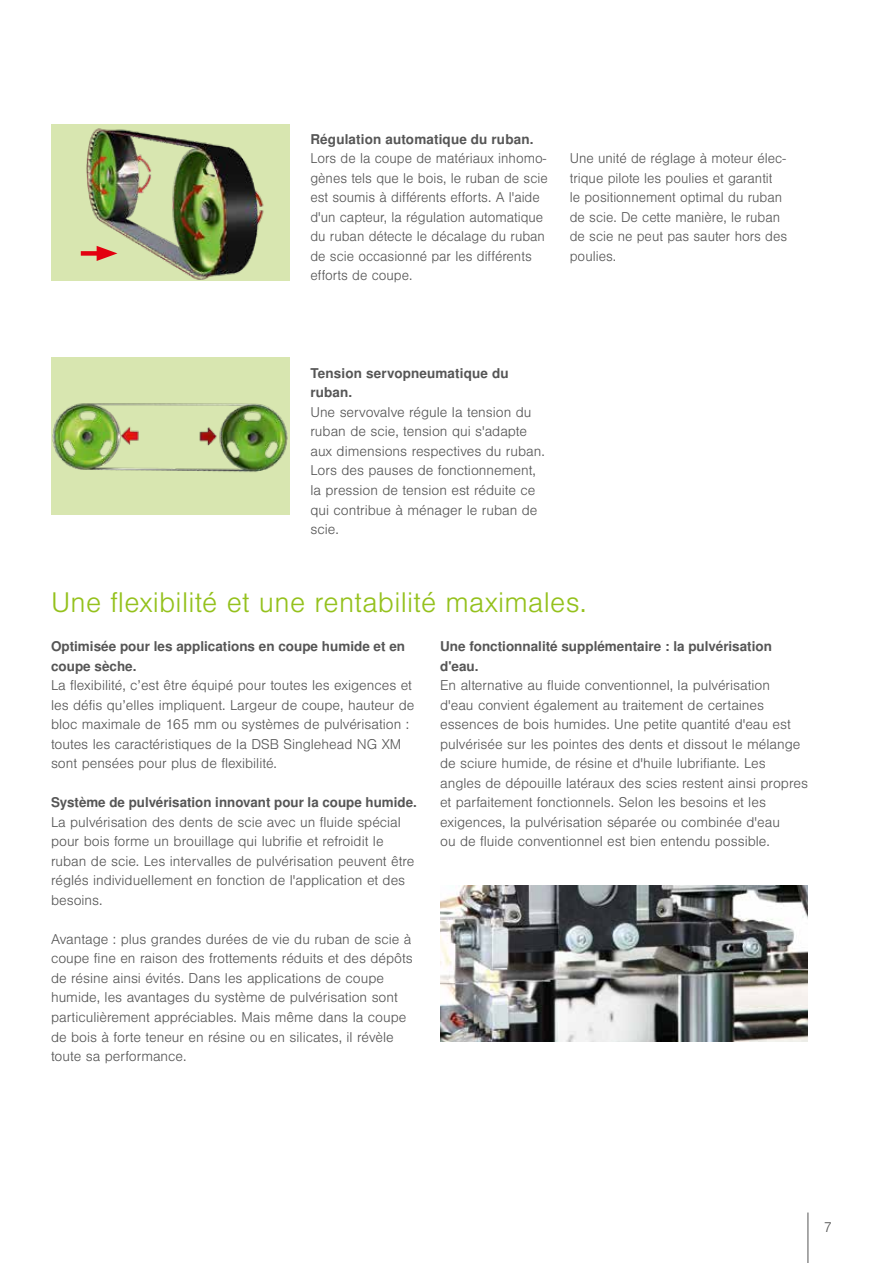
<style>
.page{position:relative;width:893px;height:1263px;background:#fff}
.page>*{position:absolute;margin:0;border:0;box-sizing:border-box;transform-origin:0 0}
.t1{font:300 27px "Nimbus San LOT";letter-spacing:.01em;color:#94c11c}
.t2{font:300 13.5px/19.5px "Nimbus San LOT";color:#565656}
.t3{font:700 13.5px/19.5px "Nimbus San LOT";color:#565656}
</style>
<div class="page">
<hr style="left:808px;top:1212px;width:1px;height:51px;background:#565656">
<div style="left:51px;top:357px;width:238px;height:158px;background:#d8e6b0"></div>
<img style="left:52px;top:403px;width:236px;height:69px">
<div style="left:51px;top:124px;width:238px;height:156px;background:#d8e6b0"></div>
<img style="left:80px;top:128px;width:184px;height:152px">
<div style="left:81px;top:251px;width:24px;height:5px;background:#e3000f"></div>
<svg style="left:97px;top:246px;width:20px;height:15px"></svg>
<img style="left:440px;top:885px;width:368px;height:156px">
<p class="t3" style="left:310px;top:130px;width:225px">Régulation automatique du ruban.</p>
<p class="t2" style="left:310px;top:149px;width:239px">Lors de la coupe de matériaux inhomo&shy;gènes tels que le bois, le ruban de scie est soumis à différents efforts. A l'aide d'un capteur, la régulation automatique du ruban détecte le décalage du ruban de scie occasionné par les différents efforts de coupe.</p>
<p class="t2" style="left:570px;top:149px;width:219px">Une unité de réglage à moteur élec&shy;trique pilote les poulies et garantit<br>le positionnement optimal du ruban de scie. De cette manière, le ruban de scie ne peut pas sauter hors des poulies.</p>
<p class="t3" style="left:310px;top:364px;width:200px">Tension servopneumatique du ruban.</p>
<p class="t2" style="left:310px;top:403px;width:236px">Une servovalve régule la tension du ruban de scie, tension qui s'adapte aux dimensions respectives du ruban.<br>Lors des pauses de fonctionnement, la pression de tension est réduite ce qui contribue à ménager le ruban de scie.</p>
<h1 class="t1" style="left:51px;top:587px;width:537px">Une flexibilité et une rentabilité maximales.</h1>
<p class="t3" style="left:51px;top:637px;width:356px">Optimisée pour les applications en coupe humide et en coupe sèche.</p>
<p class="t2" style="left:51px;top:676px;width:365px">La flexibilité, c’est être équipé pour toutes les exigences et les défis qu’elles impliquent. Largeur de coupe, hauteur de bloc maximale de 165 mm ou systèmes de pulvérisation : toutes les caractéristiques de la DSB Singlehead NG XM sont pensées pour plus de flexibilité.</p>
<p class="t3" style="left:51px;top:793px;width:367px">Système de pulvérisation innovant pour la coupe humide.</p>
<p class="t2" style="left:51px;top:812px;width:365px">La pulvérisation des dents de scie avec un fluide spécial pour bois forme un brouillage qui lubrifie et refroidit le ruban de scie. Les intervalles de pulvérisation peuvent être réglés individuellement en fonction de l'application et des besoins.</p>
<p class="t2" style="left:51px;top:930px;width:363px">Avantage : plus grandes durées de vie du ruban de scie à coupe fine en raison des frottements réduits et des dépôts de résine ainsi évités. Dans les applications de coupe humide, les avantages du système de pulvérisation sont particulièrement appréciables. Mais même dans la coupe de bois à forte teneur en résine ou en silicates, il révèle toute sa performance.</p>
<p class="t3" style="left:440px;top:637px;width:333px">Une fonctionnalité supplémentaire : la pulvérisation d'eau.</p>
<p class="t2" style="left:440px;top:676px;width:369px">En alternative au fluide conventionnel, la pulvérisation<br>d'eau convient également au traitement de certaines essences de bois humides. Une petite quantité d'eau est pulvérisée sur les pointes des dents et dissout le mélange de sciure humide, de résine et d'huile lubrifiante. Les angles de dépouille latéraux des scies restent ainsi propres et parfaitement fonctionnels. Selon les besoins et les exigences, la pulvérisation séparée ou combinée d'eau<br>ou de fluide conventionnel est bien entendu possible.</p>
<p class="t2" style="left:824px;top:1218px;width:10px">7</p>
</div>
